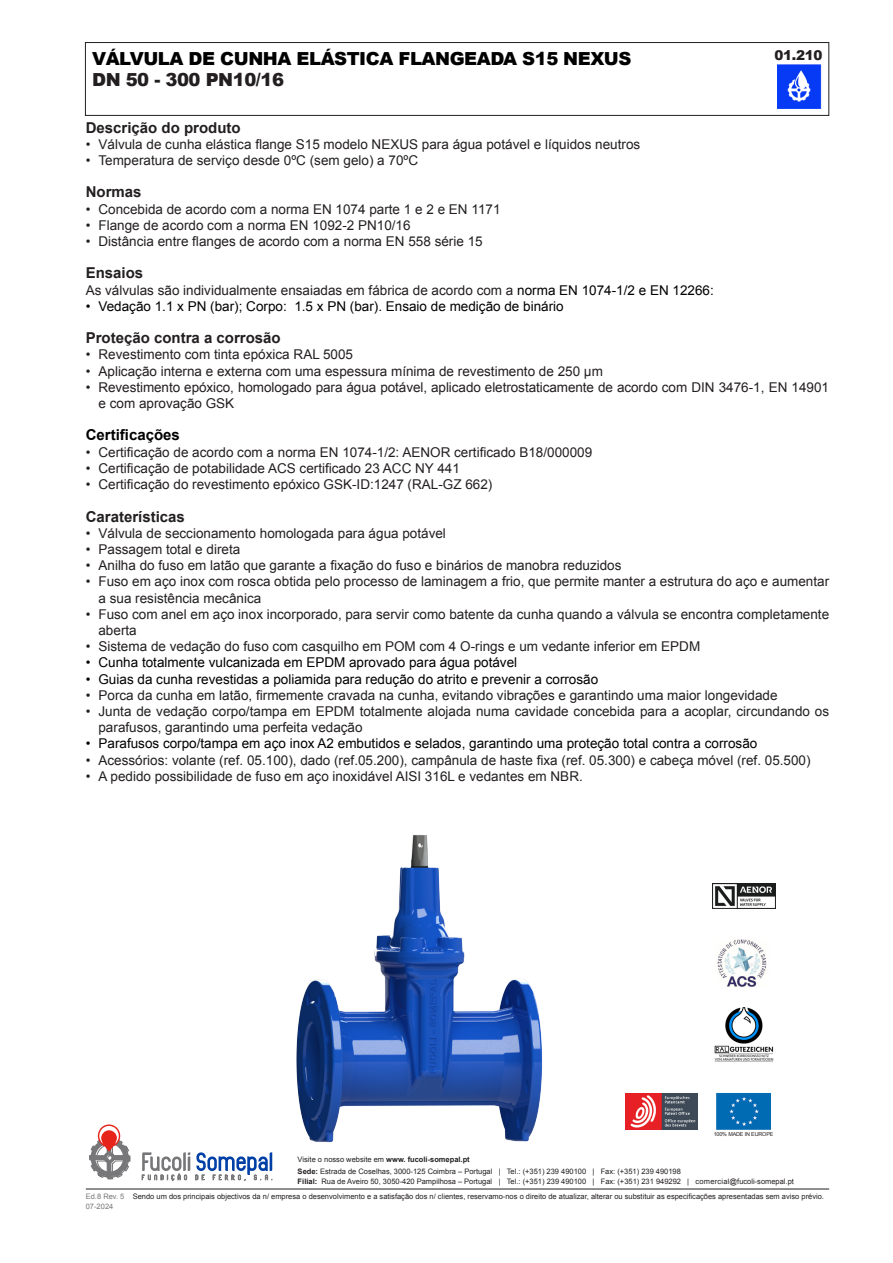
<style>
.page{position:relative;width:893px;height:1263px;background:#fff}
.page>*{position:absolute;margin:0;border:0;box-sizing:border-box;transform-origin:0 0}
.t1{font:900 18px "Arial";letter-spacing:-.025em;color:#000}
.t2{font:900 18px "Arial";letter-spacing:-.025em;color:#231f20}
.títulos{font:700 15px "Arial";color:#231f20}
.títulos-2{font:700 15px "Arial";color:#000}
.títulos-3{font:13.5px/16.2px "Arial";color:#231f20}
.t3{font:13.5px "Arial";color:#000}
.t4{font:900 13.5px "Arial";color:#231f20}
.rodapé{font:7.5px "Arial";color:#231f20}
.t5{font:7.5px "Arial";color:#77777a}
.t6{font:5.4px "Arial";letter-spacing:-.025em;color:#231f20}
.s1{color:#000}
.s2{font-weight:700}
.s3{color:#77777a}
</style>
<div class="page">
<div style="left:85px;top:42px;width:744px;height:74px;border:1px solid #231f20"></div>
<img style="left:715px;top:1008px;width:58px;height:54px">
<img style="left:717px;top:1093px;width:53px;height:37px">
<hr style="left:86px;top:1189px;width:743px;height:1px;background:#231f20">
<svg style="left:89px;top:1124px;width:41px;height:55px"></svg>
<svg style="left:142px;top:1152px;width:131px;height:29px"></svg>
<img style="left:777px;top:64px;width:45px;height:44px">
<img style="left:717px;top:940px;width:50px;height:48px">
<img style="left:296px;top:835px;width:355px;height:307px">
<img style="left:712px;top:883px;width:63px;height:25px">
<img style="left:625px;top:1093px;width:72px;height:36px">
<p class="t1" style="left:92px;top:45px;width:541px">VÁLVULA DE CUNHA ELÁSTICA FLANGEADA S15 NEXUS</p>
<p class="t2" style="left:92px;top:66px;width:193px">DN 50 - 300 PN10/16</p>
<p class="t4" style="left:775px;top:45px;width:49px">01.210</p>
<p class="títulos" style="left:86px;top:117px;width:157px">Descrição do produto</p>
<p class="títulos-3" style="left:86px;top:136px;width:556px">• Válvula de cunha elástica flange S15 modelo NEXUS para água potável e líquidos neutros</p>
<p class="títulos-3" style="left:86px;top:152px;width:334px">• Temperatura de serviço desde 0ºC (sem gelo) a 70ºC</p>
<p class="títulos" style="left:86px;top:182px;width:57px">Normas</p>
<p class="títulos-3" style="left:86px;top:201px;width:416px">• Concebida de acordo com a norma EN 1074 parte 1 e 2 e EN 1171</p>
<p class="títulos-3" style="left:86px;top:217px;width:326px">• Flange de acordo com a norma EN 1092-2 PN10/16</p>
<p class="títulos-3" style="left:86px;top:233px;width:398px">• Distância entre flanges de acordo com a norma EN 558 série 15</p>
<p class="títulos" style="left:86px;top:263px;width:59px">Ensaios</p>
<p class="títulos-3" style="left:86px;top:282px;width:630px">As válvulas são individualmente ensaiadas em fábrica de acordo com a <span class="s1">norma EN 1074-1/2 e EN 12266:</span></p>
<p class="t3" style="left:86px;top:297px;width:479px">• Vedação 1.1 x PN (bar); Corpo: 1.5 x PN (bar). Ensaio de medição de binário</p>
<p class="títulos" style="left:86px;top:328px;width:197px">Proteção contra a corrosão</p>
<p class="títulos-3" style="left:86px;top:347px;width:269px">• Revestimento com tinta epóxica RAL 5005</p>
<p class="títulos-3" style="left:86px;top:363px;width:519px">• Aplicação interna e externa com uma espessura mínima de revestimento de 250 μm</p>
<p class="títulos-3" style="left:98px;top:379px;width:732px;text-indent:-13px">• Revestimento epóxico, homologado para água potável, aplicado eletrostaticamente de acordo com DIN 3476-1, EN 14901 e com aprovação GSK</p>
<p class="títulos-2" style="left:86px;top:425px;width:96px">Certificações</p>
<p class="títulos-3" style="left:86px;top:444px;width:508px">• Certificação de acordo com a norma EN 1074-1/2: AENOR certificado B18/000009</p>
<p class="títulos-3" style="left:86px;top:460px;width:376px">• Certificação de potabilidade ACS certificado 23 ACC NY 441</p>
<p class="títulos-3" style="left:86px;top:476px;width:408px">• Certificação do revestimento epóxico GSK-ID:1247 (RAL-GZ 662)</p>
<p class="títulos" style="left:86px;top:506px;width:101px">Caraterísticas</p>
<p class="títulos-3" style="left:86px;top:525px;width:362px">• Válvula de seccionamento homologada para água potável</p>
<p class="títulos-3" style="left:86px;top:541px;width:156px">• Passagem total e direta</p>
<p class="títulos-3" style="left:86px;top:557px;width:537px">• Anilha do fuso em latão que garante a fixação do fuso e binários de manobra reduzidos</p>
<p class="títulos-3" style="left:98px;top:574px;width:732px;text-indent:-13px">• Fuso em aço inox com rosca obtida pelo processo de laminagem a frio, que permite manter a estrutura do aço e aumentar a sua resistência mecânica</p>
<p class="títulos-3" style="left:98px;top:606px;width:732px;text-indent:-13px">• Fuso com anel em aço inox incorporado, para servir como batente da cunha quando a válvula se encontra completamente aberta</p>
<p class="títulos-3" style="left:86px;top:638px;width:616px">• Sistema de vedação do fuso com casquilho em POM com 4 O-rings e um vedante inferior em EPDM</p>
<p class="t3" style="left:86px;top:654px;width:433px">• Cunha totalmente vulcanizada em EPDM aprovado para água potável</p>
<p class="t3" style="left:86px;top:670px;width:514px">• Guias da cunha revestidas a poliamida para redução do atrito e prevenir a corrosão</p>
<p class="títulos-3" style="left:86px;top:687px;width:693px">• Porca da cunha em latão, firmemente cravada na cunha, evitando vibrações e garantindo uma maior longevidade</p>
<p class="títulos-3" style="left:98px;top:703px;width:732px;text-indent:-13px">• Junta de vedação corpo/tampa em EPDM totalmente alojada numa cavidade concebida para a acoplar, circundando os parafusos, garantindo uma perfeita vedação</p>
<p class="t3" style="left:86px;top:735px;width:673px">• Parafusos corpo/tampa em aço inox A2 embutidos e selados, garantindo uma proteção total contra a corrosão</p>
<p class="títulos-3" style="left:86px;top:752px;width:726px">• Acessórios: volante (ref. 05.100), dado (ref.05.200), campânula de haste fixa (ref. 05.300) e cabeça móvel (ref. 05.500)</p>
<p class="títulos-3" style="left:86px;top:768px;width:499px">• A pedido possibilidade de fuso em aço inoxidável AISI 316L e vedantes em NBR.</p>
<p class="t6" style="left:714px;top:1130px;width:61px">100% MADE IN EUROPE</p>
<p class="rodapé" style="left:298px;top:1154px;width:174px">Visite o nosso website em <span class="s2">www. fucoli-somepal.pt</span></p>
<p class="rodapé" style="left:298px;top:1166px;width:385px"><span class="s2">Sede:</span> Estrada de Coselhas, 3000-125 Coimbra – Portugal | Tel.: (+351) 239 490100 | Fax: (+351) 239 490198</p>
<p class="rodapé" style="left:298px;top:1177px;width:498px"><span class="s2">Filial:</span> Rua de Aveiro 50, 3050-420 Pampilhosa – Portugal | Tel.: (+351) 239 490100 | Fax: (+351) 231 949292 | comercial@fucoli-somepal.pt</p>
<p class="rodapé" style="left:86px;top:1191px;width:740px"><span class="s3">Ed.8 Rev. 5</span> Sendo um dos principais objectivos da n/ empresa o desenvolvimento e a satisfação dos n/ clientes, reservamo-nos o direito de atualizar, alterar ou substituir as especificações apresentadas sem aviso prévio.</p>
<p class="t5" style="left:86px;top:1201px;width:29px">07-2024</p>
</div>
